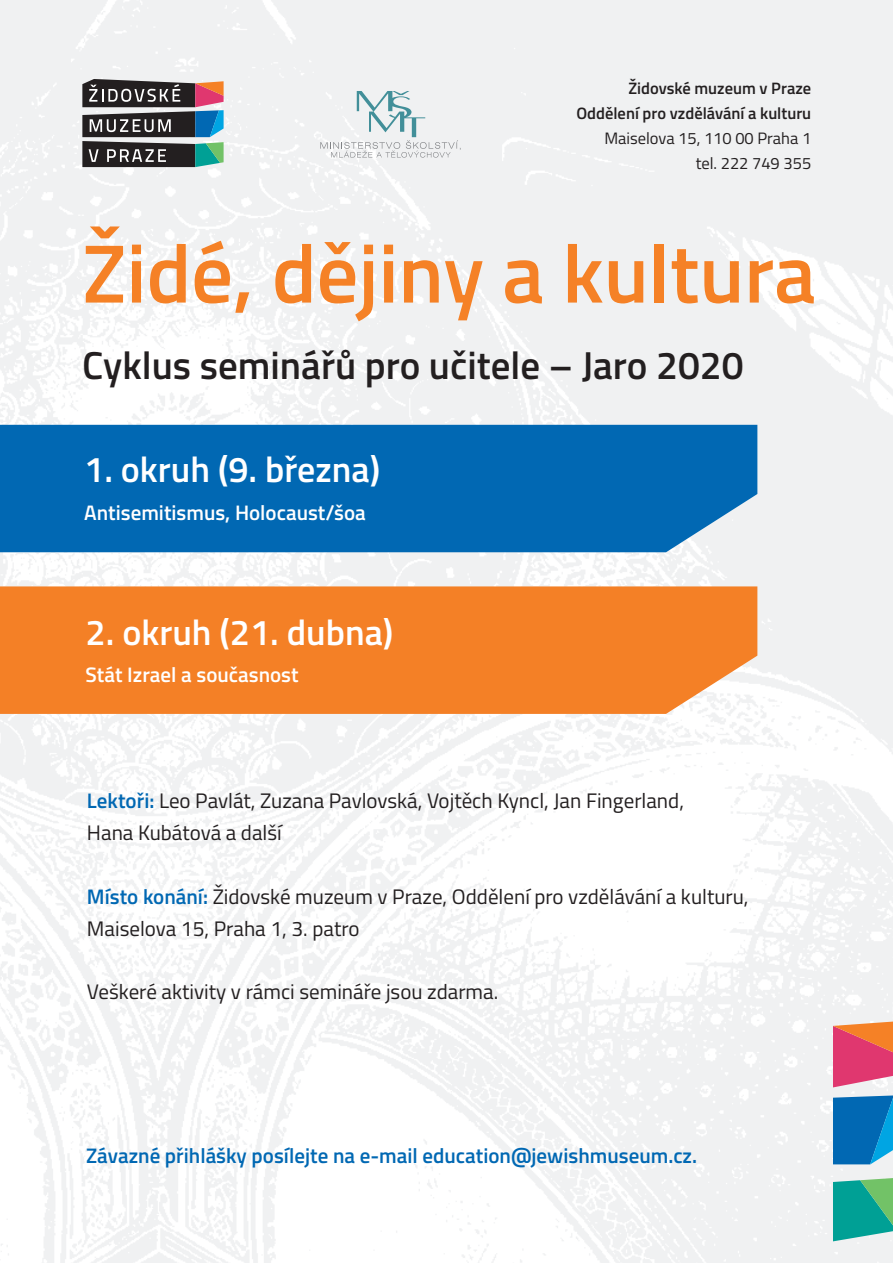
<style>
.page{position:relative;width:893px;height:1263px;background:#fff}
.page>*{position:absolute;margin:0;border:0;box-sizing:border-box;transform-origin:0 0}
.t1{font:600 82.8px "Titillium Web";color:#f58126}
.t2{font:600 39px "Titillium Web";color:#231f20}
.t3{font:600 36px "Titillium Web";color:#fff}
.t4{font:21px/32px "Titillium Web";color:#231f20}
.t5{font:600 21px "Titillium Web";color:#0168b3}
.t6{font:600 21px "Titillium Web";color:#fff}
.t7{font:600 16.5px/25px "Titillium Web";color:#231f20;text-align:right}
.t8{font:16.5px/25px "Titillium Web";color:#231f20;text-align:right}
.s1{font-weight:600;color:#0168b3}
</style>
<div class="page">
<div style="left:0;top:425px;width:757px;height:127px;background:#0168b3"></div>
<div style="left:0;top:586px;width:757px;height:128px;background:#f48026"></div>
<svg style="left:82px;top:79px;width:142px;height:88px"></svg>
<svg style="left:833px;top:1095px;width:60px;height:69px;background:#0f79bd"></svg>
<svg style="left:833px;top:1177px;width:60px;height:64px;background:#34b097"></svg>
<svg style="left:833px;top:1021px;width:60px;height:66px;background:#e75f6e"></svg>
<svg style="left:320px;top:91px;width:141px;height:67px"></svg>
<p class="t7" style="left:576px;top:75px;width:236px">Židovské muzeum v Praze<br>Oddělení pro vzdělávání a kulturu</p>
<p class="t8" style="left:604px;top:126px;width:208px">Maiselova 15, 110 00 Praha 1 tel. 222 749 355</p>
<h1 class="t1" style="left:82px;top:209px;width:735px">Židé, dějiny a kultura</h1>
<h2 class="t2" style="left:82px;top:335px;width:663px">Cyklus seminářů pro učitele – Jaro 2020</h2>
<h3 class="t3" style="left:84px;top:441px;width:298px">1. okruh (9. března)</h3>
<p class="t6" style="left:84px;top:496px;width:283px">Antisemitismus, Holocaust/šoa</p>
<h3 class="t3" style="left:86px;top:604px;width:309px">2. okruh (21. dubna)</h3>
<p class="t6" style="left:86px;top:659px;width:214px">Stát Izrael a současnost</p>
<p class="t4" style="left:87px;top:784px;width:598px"><span class="s1">Lektoři:</span> Leo Pavlát, Zuzana Pavlovská, Vojtěch Kyncl, Jan Fingerland,<br>Hana Kubátová a další</p>
<p class="t4" style="left:87px;top:880px;width:663px"><span class="s1">Místo konání:</span> Židovské muzeum v Praze, Oddělení pro vzdělávání a kulturu,<br>Maiselova 15, Praha 1, 3. patro</p>
<p class="t4" style="left:87px;top:975px;width:413px">Veškeré aktivity v rámci semináře jsou zdarma.</p>
<p class="t5" style="left:86px;top:1139px;width:613px">Závazné přihlášky posílejte na e-mail education@jewishmuseum.cz.</p>
</div>
